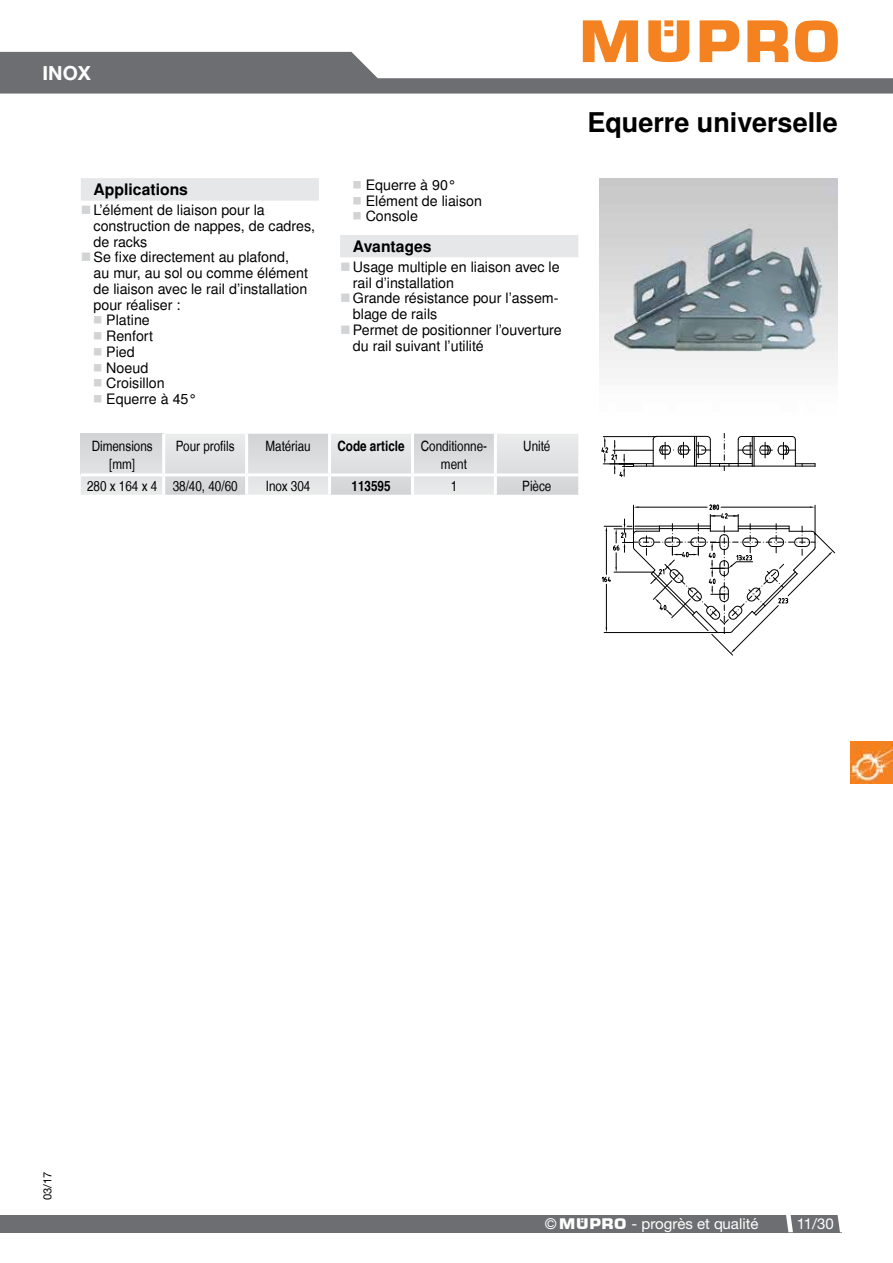
<style>
.page{position:relative;width:893px;height:1263px;background:#fff}
.page>*{position:absolute;margin:0;border:0;box-sizing:border-box;transform-origin:0 0}
.t1{font:700 27px "MUEPRO";color:#000}
.t2{font:700 19.5px "Helvetica Neue";color:#fff}
.t3{font:700 15.75px "MUEPRO";color:#000}
.t4{font:15px "Helvetica Neue CE";color:#fff}
.t5{font:14.25px/15.8px "MUEPRO";color:#000}
.t6{font:condensed 14.25px/17.1px "MUEPRO";color:#000;text-align:center}
.t7{font:700 condensed 14.25px "MUEPRO";color:#000}
.t8{font:11.25px "Helvetica Neue";color:#000}
.s1{font-weight:700}
.s2{font-family:"Helvetica Neue";font-stretch:condensed}
.s3{font-family:"MPR"}
</style>
<div class="page">
<img style="left:850px;top:741px;width:43px;height:43px">
<img style="left:600px;top:179px;width:238px;height:190px">
<svg style="left:601px;top:435px;width:215px;height:221px"></svg>
<svg style="left:602px;top:505px;width:233px;height:150px"></svg>
<svg style="left:602px;top:436px;width:88px;height:40px"></svg>
<svg style="left:719px;top:434px;width:11px;height:37px"></svg>
<div style="left:81px;top:178px;width:238px;height:23px;background:#e6e7e8"></div>
<div style="left:340px;top:235px;width:238px;height:22px;background:#e6e7e8"></div>
<svg style="left:0;top:20px;width:893px;height:74px"></svg>
<div style="left:0;top:1215px;width:841px;height:17px;background:#6d6e71"></div>
<svg style="left:838px;top:1215px;width:3px;height:17px"></svg>
<svg style="left:786px;top:1215px;width:7px;height:17px"></svg>
<svg style="left:81px;top:434px;width:497px;height:61px;background:#dedfe0"></svg>
<hr style="left:162px;top:434px;width:3px;height:39px;background:#fff">
<hr style="left:245px;top:434px;width:3px;height:39px;background:#fff">
<hr style="left:328px;top:434px;width:3px;height:39px;background:#fff">
<hr style="left:411px;top:434px;width:3px;height:39px;background:#fff">
<hr style="left:494px;top:434px;width:3px;height:39px;background:#fff">
<hr style="left:162px;top:476px;width:3px;height:19px;background:#fff">
<hr style="left:245px;top:476px;width:3px;height:19px;background:#fff">
<hr style="left:328px;top:476px;width:3px;height:19px;background:#fff">
<hr style="left:411px;top:476px;width:3px;height:19px;background:#fff">
<hr style="left:494px;top:476px;width:3px;height:19px;background:#fff">
<hr style="left:81px;top:473px;width:83px;height:3px;background:#fff">
<hr style="left:164px;top:473px;width:83px;height:3px;background:#fff">
<hr style="left:247px;top:473px;width:83px;height:3px;background:#fff">
<hr style="left:330px;top:473px;width:82px;height:3px;background:#fff">
<hr style="left:412px;top:473px;width:83px;height:3px;background:#fff">
<hr style="left:495px;top:473px;width:83px;height:3px;background:#fff">
<h2 class="t2" style="left:43px;top:61px;width:50px">INOX</h2>
<p class="t3" style="left:94px;top:180px;width:96px">Applications</p>
<p class="t5" style="left:94px;top:203px;width:173px">L’élément de liaison pour la</p>
<p class="t5" style="left:94px;top:218px;width:223px">construction de nappes, de cadres,</p>
<p class="t5" style="left:94px;top:234px;width:55px">de racks</p>
<p class="t5" style="left:94px;top:250px;width:197px">Se fixe directement au plafond,</p>
<p class="t5" style="left:94px;top:266px;width:216px">au mur, au sol ou comme élément</p>
<p class="t5" style="left:94px;top:281px;width:215px">de liaison avec le rail d’installation</p>
<p class="t5" style="left:94px;top:297px;width:88px">pour réaliser :</p>
<p class="t5" style="left:106px;top:313px;width:45px">Platine</p>
<p class="t5" style="left:106px;top:329px;width:48px">Renfort</p>
<p class="t5" style="left:106px;top:344px;width:30px">Pied</p>
<p class="t5" style="left:106px;top:360px;width:44px">Noeud</p>
<p class="t5" style="left:106px;top:376px;width:60px">Croisillon</p>
<p class="t5" style="left:106px;top:392px;width:92px">Equerre à 45°</p>
<p class="t5" style="left:366px;top:177px;width:118px">Equerre à 90°<br>Elément de liaison<br>Console</p>
<p class="t3" style="left:353px;top:237px;width:80px">Avantages</p>
<p class="t5" style="left:353px;top:259px;width:210px">Usage multiple en liaison avec le rail d’installation<br>Grande résistance pour l’assem&shy;blage de rails<br>Permet de positionner l’ouverture du rail suivant l’utilité</p>
<p class="t6" style="left:92px;top:438px;width:63px">Dimensions [mm]</p>
<p class="t6" style="left:176px;top:438px;width:60px">Pour profils</p>
<p class="t6" style="left:265px;top:438px;width:47px">Matériau</p>
<p class="t6" style="left:441px;top:438px;width:48px;text-align:left;text-indent:-103px"><span class="s1">Code article</span> Conditionne&shy;ment</p>
<p class="t6" style="left:523px;top:438px;width:29px">Unité</p>
<p class="t6" style="left:87px;top:478px;width:152px">280 x 164 x 4 38/40, 40/60</p>
<p class="t6" style="left:266px;top:478px;width:46px">Inox 304</p>
<p class="t7" style="left:352px;top:477px;width:40px">113595</p>
<p class="t6" style="left:451px;top:478px;width:8px">1</p>
<p class="t6" style="left:522px;top:478px;width:31px">Pièce</p>
<h1 class="t1" style="left:587px;top:106px;width:252px">Equerre universelle</h1>
<p class="t8" style="left:41px;top:1200px;width:30px;rotate:-90deg">03/17</p>
<p class="t4" style="left:545px;top:1215px;width:215px"><span class="s2">©</span> <span class="s3">Müpro</span> - progrès et qualité</p>
<p class="t4" style="left:797px;top:1214px;width:38px">11/30</p>
</div>
